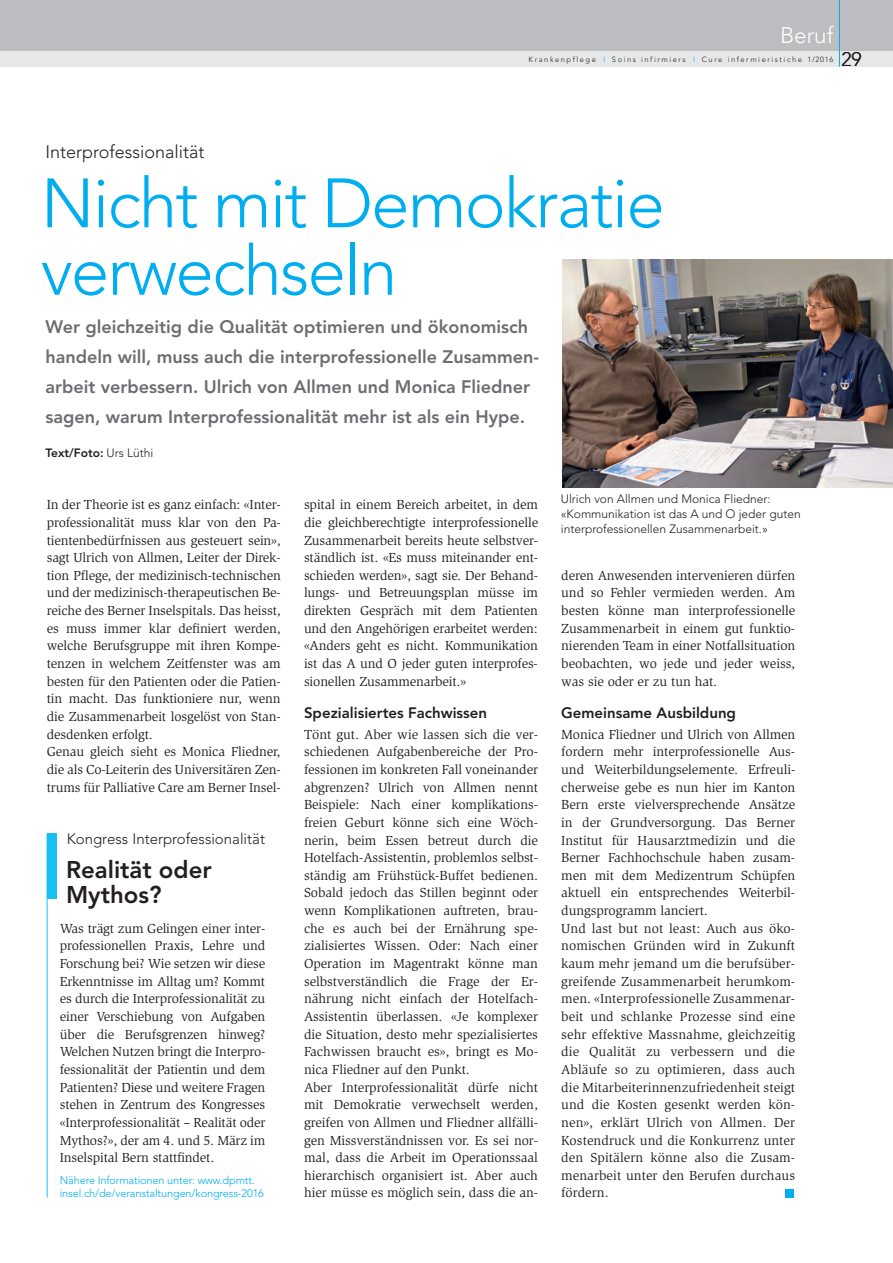
<style>
.page{position:relative;width:893px;height:1263px;background:#fff}
.page>*{position:absolute;margin:0;border:0;box-sizing:border-box;transform-origin:0 0}
.t1{font:300 69px/67.5px "Avenir";letter-spacing:-.025em;color:#00aeef}
.t2{font:800 24px/25.5px "Avenir";color:#231f20}
.t3{font:300 22.5px "Avenir";color:#fff}
.t4{font:300 19.5px "Avenir";color:#231f20}
.t5{font:800 18px/30px "Avenir";color:#6c6d70}
.t6{font:300 18px "Avenir";color:#231f20}
.t7{font:800 15px "Avenir";color:#231f20}
.t8{font:300 15px "Avenir";color:#231f20}
.t9{font:13.5px/17.7px "Slimbach";letter-spacing:-.005em;color:#231f20}
.t10{font:300 12px/15px "Avenir";color:#231f20}
.t11{font:800 12px "Avenir";color:#231f20}
.t12{font:300 10.95px/13.5px "Avenir";letter-spacing:-.01em;color:#00aeef}
.t13{font:300 7.5px "Avenir";letter-spacing:.21em;color:#231f20}
.s1{color:#00aeef}
.s2{font-weight:300}
</style>
<div class="page">
<div style="left:0;top:51px;width:893px;height:16px;background:#e6e7e9"></div>
<hr style="left:839px;top:0;width:1px;height:67px;background:#00aeef">
<div style="left:785px;top:1189px;width:9px;height:8px;background:#00aeef"></div>
<div style="left:0;top:0;width:893px;height:51px;background:#bcbdc0"></div>
<hr style="left:839px;top:0;width:1px;height:51px;background:#00aeef">
<img style="left:562px;top:259px;width:331px;height:229px">
<div style="left:47px;top:833px;width:10px;height:66px;background:#15c0f2"></div>
<hr style="left:47px;top:834px;width:1px;height:363px;background:#15c0f2">
<h3 class="t3" style="left:780px;top:26px;width:55px">Beruf</h3>
<h3 class="t6" style="left:45px;top:145px;width:161px">Interprofessionalität</h3>
<p class="t13" style="left:529px;top:56px;width:306px">Krankenpflege <span class="s1">I</span> Soins infirmiers <span class="s1">I</span> Cure infermieristiche 1/2016</p>
<h3 class="t4" style="left:841px;top:51px;width:22px">29</h3>
<h1 class="t1" style="left:41px;top:175px;width:626px">Nicht mit Demokratie verwechseln</h1>
<h3 class="t5" style="left:46px;top:313px;width:495px">Wer gleichzeitig die Qualität optimieren und ökonomisch handeln will, muss auch die interprofessionelle Zusammen&shy;arbeit verbessern. Ulrich von Allmen und Monica Fliedner sagen, warum Interprofessionalität mehr ist als ein Hype.</h3>
<p class="t11" style="left:46px;top:448px;width:109px">Text/Foto: <span class="s2">Urs Lüthi</span></p>
<p class="t9" style="left:47px;top:497px;width:236px">In der Theorie ist es ganz einfach: «Inter&shy;professionalität muss klar von den Pa&shy;tientenbedürfnissen aus gesteuert sein», sagt Ulrich von Allmen, Leiter der Direk&shy;tion Pflege, der medizinisch-technischen und der medizinisch-therapeutischen Be&shy;reiche des Berner Inselspitals. Das heisst, es muss immer klar definiert werden, welche Berufsgruppe mit ihren Kompe&shy;tenzen in welchem Zeitfenster was am besten für den Patienten oder die Patien&shy;tin macht. Das funktioniere nur, wenn die Zusammenarbeit losgelöst von Stan&shy;desdenken erfolgt.<br>Genau gleich sieht es Monica Fliedner, die als Co-Leiterin des Universitären Zen&shy;trums für Palliative Care am Berner Insel-</p>
<p class="t9" style="left:304px;top:497px;width:236px;text-align:justify">spital in einem Bereich arbeitet, in dem die gleichberechtigte interprofessionelle Zusammenarbeit bereits heute selbstver&shy;ständlich ist. «Es muss miteinander ent&shy;schieden werden», sagt sie. Der Behand&shy;lungs- und Betreuungsplan müsse im direkten Gespräch mit dem Patienten und den Angehörigen erarbeitet werden: «Anders geht es nicht. Kommunikation ist das A und O jeder guten interprofes&shy;sionellen Zusammenarbeit.»</p>
<p class="t7" style="left:304px;top:707px;width:185px">Spezialisiertes Fachwissen</p>
<p class="t9" style="left:304px;top:726px;width:236px">Tönt gut. Aber wie lassen sich die ver&shy;schiedenen Aufgabenbereiche der Pro&shy;fessionen im konkreten Fall voneinander abgrenzen? Ulrich von Allmen nennt Beispiele: Nach einer komplikations&shy;freien Geburt könne sich eine Wöch&shy;nerin, beim Essen betreut durch die Hotelfach-Assistentin, problemlos selbst&shy;ständig am Frühstück-Buffet bedienen.<br>Sobald jedoch das Stillen beginnt oder wenn Komplikationen auftreten, brau&shy;che es auch bei der Ernährung spe&shy;zialisiertes Wissen. Oder: Nach einer Operation im Magentrakt könne man selbstverständlich die Frage der Er&shy;nährung nicht einfach der Hotelfach-Assistentin überlassen. «Je komplexer die Situation, desto mehr spezialisiertes Fachwissen braucht es», bringt es Mo&shy;nica Fliedner auf den Punkt.<br>Aber Interprofessionalität dürfe nicht mit Demokratie verwechselt werden, greifen von Allmen und Fliedner allfälli&shy;gen Missverständnissen vor. Es sei nor&shy;mal, dass die Arbeit im Operationssaal hierarchisch organisiert ist. Aber auch hier müsse es möglich sein, dass die an-</p>
<p class="t8" style="left:67px;top:833px;width:200px">Kongress Interprofessionalität</p>
<h2 class="t2" style="left:66px;top:859px;width:147px">Realität oder<br>Mythos?</h2>
<p class="t9" style="left:60px;top:920px;width:207px;text-align:justify">Was trägt zum Gelingen einer inter&shy;professionellen Praxis, Lehre und Forschung bei? Wie setzen wir diese Erkenntnisse im Alltag um? Kommt es durch die Interprofessionalität zu einer Verschiebung von Aufgaben über die Berufsgrenzen hinweg?<br>Welchen Nutzen bringt die Interpro&shy;fessionalität der Patientin und dem Patienten? Diese und weitere Fragen stehen in Zentrum des Kongresses «Interprofessionalität – Realität oder Mythos?», der am 4. und 5. März im Inselspital Bern stattfindet.</p>
<p class="t12" style="left:60px;top:1174px;width:206px">Nähere Informationen unter: www.dpmtt. insel.ch/de/veranstaltungen/kongress-2016</p>
<p class="t10" style="left:561px;top:492px;width:241px">Ulrich von Allmen und Monica Fliedner: «Kommunikation ist das A und O jeder guten interprofessionellen Zusammenarbeit.»</p>
<p class="t9" style="left:561px;top:567px;width:235px;text-align:justify">deren Anwesenden intervenieren dürfen und so Fehler vermieden werden. Am besten könne man interprofessionelle Zusammenarbeit in einem gut funktio&shy;nierenden Team in einer Notfallsituation beobachten, wo jede und jeder weiss, was sie oder er zu tun hat.</p>
<p class="t7" style="left:561px;top:707px;width:176px">Gemeinsame Ausbildung</p>
<p class="t9" style="left:561px;top:726px;width:236px">Monica Fliedner und Ulrich von Allmen fordern mehr interprofessionelle Aus&shy;und Weiterbildungselemente. Erfreuli&shy;cherweise gebe es nun hier im Kanton Bern erste vielversprechende Ansätze in der Grundversorgung. Das Berner Institut für Hausarztmedizin und die Berner Fachhochschule haben zusam&shy;men mit dem Medizentrum Schüpfen aktuell ein entsprechendes Weiterbil&shy;dungsprogramm lanciert.<br>Und last but not least: Auch aus öko&shy;nomischen Gründen wird in Zukunft kaum mehr jemand um die berufsüber&shy;greifende Zusammenarbeit herumkom&shy;men. «Interprofessionelle Zusammenar&shy;beit und schlanke Prozesse sind eine sehr effektive Massnahme, gleichzeitig die Qualität zu verbessern und die Abläufe so zu optimieren, dass auch die Mitarbeiterinnenzufriedenheit steigt und die Kosten gesenkt werden kön&shy;nen», erklärt Ulrich von Allmen. Der Kostendruck und die Konkurrenz unter den Spitälern könne also die Zusam&shy;menarbeit unter den Berufen durchaus fördern.</p>
</div>
